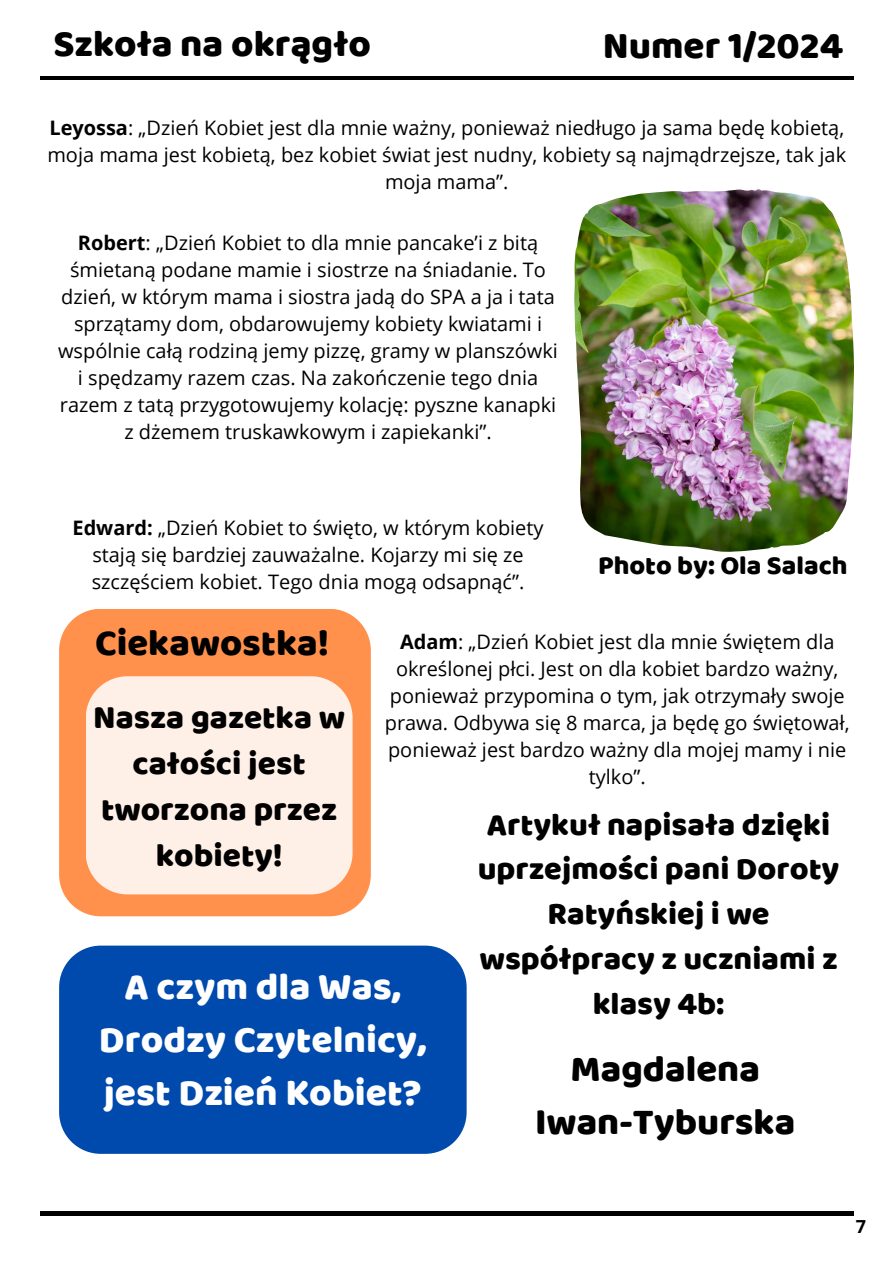
<style>
.page{position:relative;width:894px;height:1264px;background:#fff}
.page>*{position:absolute;margin:0;border:0;box-sizing:border-box;transform-origin:0 0}
.t1{font:38.7px/53.1px "Baloo Thambi";color:#fff;text-align:center}
.t2{font:38.4px "Baloo Thambi";color:#000}
.t3{font:37.95px/52.5px "Baloo Thambi";color:#000;text-align:center}
.t4{font:33.3px/46px "Baloo Thambi";color:#000;text-align:center}
.t5{font:32.25px/44.7px "Baloo Thambi";color:#000;text-align:center}
.t6{font:27px "Baloo Thambi";color:#000}
.t7{font:19.95px/27px "Open Sans";color:#000;text-align:center}
.t8{font:700 18px "Open Sans";color:#000}
.s1{font-weight:700}
</style>
<div class="page">
<hr style="left:40px;top:77px;width:813px;height:3px;background:#000">
<hr style="left:40px;top:1211px;width:813px;height:3px;background:#000">
<div style="left:59px;top:945px;width:407px;height:208px;background:#004aad"></div>
<img style="left:574px;top:189px;width:279px;height:362px">
<div style="left:59px;top:609px;width:311px;height:307px;background:#ff914d"></div>
<div style="left:86px;top:676px;width:266px;height:218px;background:#fff0e7"></div>
<h2 class="t2" style="left:53px;top:16px;width:319px">Szkoła na okrągło</h2>
<h2 class="t2" style="left:602px;top:17px;width:241px">Numer 1/2024</h2>
<p class="t7" style="left:47px;top:114px;width:800px"><span class="s1">Leyossa</span>: „Dzień Kobiet jest dla mnie ważny, ponieważ niedługo ja sama będę kobietą, moja mama jest kobietą, bez kobiet świat jest nudny, kobiety są najmądrzejsze, tak jak moja mama”.</p>
<p class="t7" style="left:58px;top:228px;width:501px"><span class="s1">Robert</span>: „Dzień Kobiet to dla mnie pancake’i z bitą śmietaną podane mamie i siostrze na śniadanie. To dzień, w którym mama i siostra jadą do SPA a ja i tata sprzątamy dom, obdarowujemy kobiety kwiatami i wspólnie całą rodziną jemy pizzę, gramy w planszówki i spędzamy razem czas. Na zakończenie tego dnia razem z tatą przygotowujemy kolację: pyszne kanapki z dżemem truskawkowym i zapiekanki”.</p>
<p class="t7" style="left:72px;top:514px;width:472px"><span class="s1">Edward:</span> „Dzień Kobiet to święto, w którym kobiety stają się bardziej zauważalne. Kojarzy mi się ze szczęściem kobiet. Tego dnia mogą odsapnąć”.</p>
<h3 class="t6" style="left:598px;top:546px;width:251px">Photo by: Ola Salach</h3>
<h3 class="t3" style="left:95px;top:618px;width:235px">Ciekawostka!</h3>
<p class="t7" style="left:384px;top:628px;width:466px"><span class="s1">Adam</span>: „Dzień Kobiet jest dla mnie świętem dla określonej płci. Jest on dla kobiet bardzo ważny, ponieważ przypomina o tym, jak otrzymały swoje prawa. Odbywa się 8 marca, ja będę go świętował, ponieważ jest bardzo ważny dla mojej mamy i nie tylko”.</p>
<h3 class="t5" style="left:477px;top:803px;width:363px">Artykuł napisała dzięki uprzejmości pani Doroty<br>Ratyńskiej i we współpracy z uczniami z klasy 4b:</h3>
<h3 class="t4" style="left:93px;top:695px;width:253px">Nasza gazetka w całości jest tworzona przez kobiety!</h3>
<h1 class="t1" style="left:99px;top:961px;width:329px">A czym dla Was,<br>Drodzy Czytelnicy, jest Dzień Kobiet?</h1>
<h3 class="t3" style="left:535px;top:1044px;width:262px">Magdalena<br>Iwan-Tyburska</h3>
<p class="t8" style="left:855px;top:1213px;width:12px">7</p>
</div>
